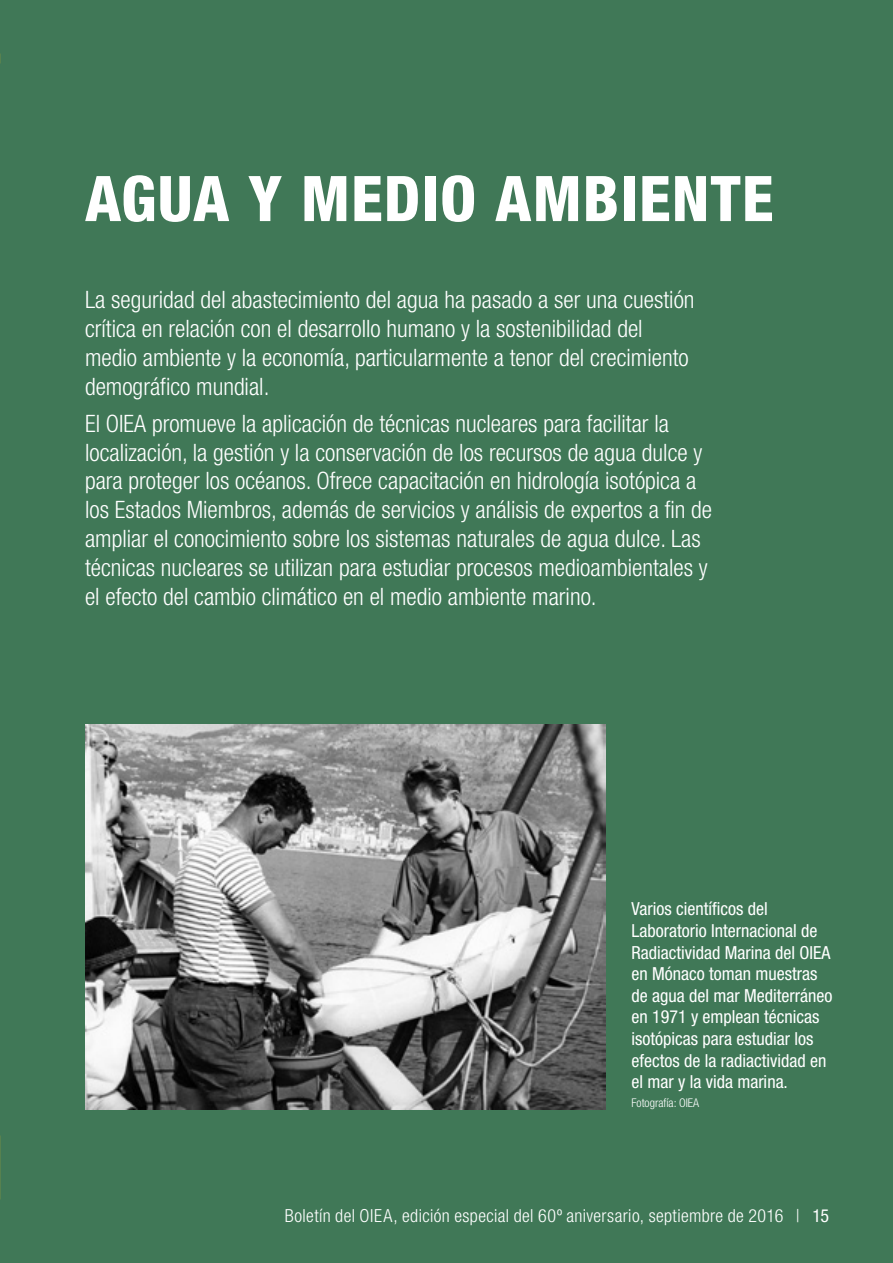
<style>
.page{position:relative;width:893px;height:1263px;background:#407857}
.page>*{position:absolute;margin:0;border:0;box-sizing:border-box;transform-origin:0 0}
.title_section{font:800 condensed 63px "Helvetica Neue";letter-spacing:.02em;color:#fff}
.intro_text{font:300 condensed 24px/28.8px "Helvetica Neue";color:#fff}
.caption_photo{font:condensed 18px/21.6px "Helvetica Neue";color:#fff}
.t1{font:300 condensed 18px "Helvetica Neue";letter-spacing:.025em;color:#fff}
.photo_credits{font:300 condensed 12px "Helvetica Neue";color:#fff}
.s1{font-weight:400}
</style>
<div class="page">
<img style="left:85px;top:724px;width:520px;height:386px">
<p class="title_section" style="left:85px;top:160px;width:690px">AGUA Y MEDIO AMBIENTE</p>
<p class="intro_text" style="left:85px;top:285px;width:611px">La seguridad del abastecimiento del agua ha pasado a ser una cuestión crítica en relación con el desarrollo humano y la sostenibilidad del medio ambiente y la economía, particularmente a tenor del crecimiento demográfico mundial.</p>
<p class="intro_text" style="left:85px;top:409px;width:629px">El OIEA promueve la aplicación de técnicas nucleares para facilitar la localización, la gestión y la conservación de los recursos de agua dulce y para proteger los océanos. Ofrece capacitación en hidrología isotópica a los Estados Miembros, además de servicios y análisis de expertos a fin de ampliar el conocimiento sobre los sistemas naturales de agua dulce. Las técnicas nucleares se utilizan para estudiar procesos medioambientales y el efecto del cambio climático en el medio ambiente marino.</p>
<p class="caption_photo" style="left:631px;top:898px;width:203px">Varios científicos del<br>Laboratorio Internacional de<br>Radiactividad Marina del OIEA en Mónaco toman muestras de agua del mar Mediterráneo en 1971 y emplean técnicas isotópicas para estudiar los efectos de la radiactividad en el mar y la vida marina.</p>
<p class="photo_credits" style="left:631px;top:1096px;width:69px">Fotografía: OIEA</p>
<p class="t1" style="left:285px;top:1205px;width:546px">Boletín del OIEA, edición especial del 60º aniversario, septiembre de 2016 | <span class="s1">15</span></p>
</div>
